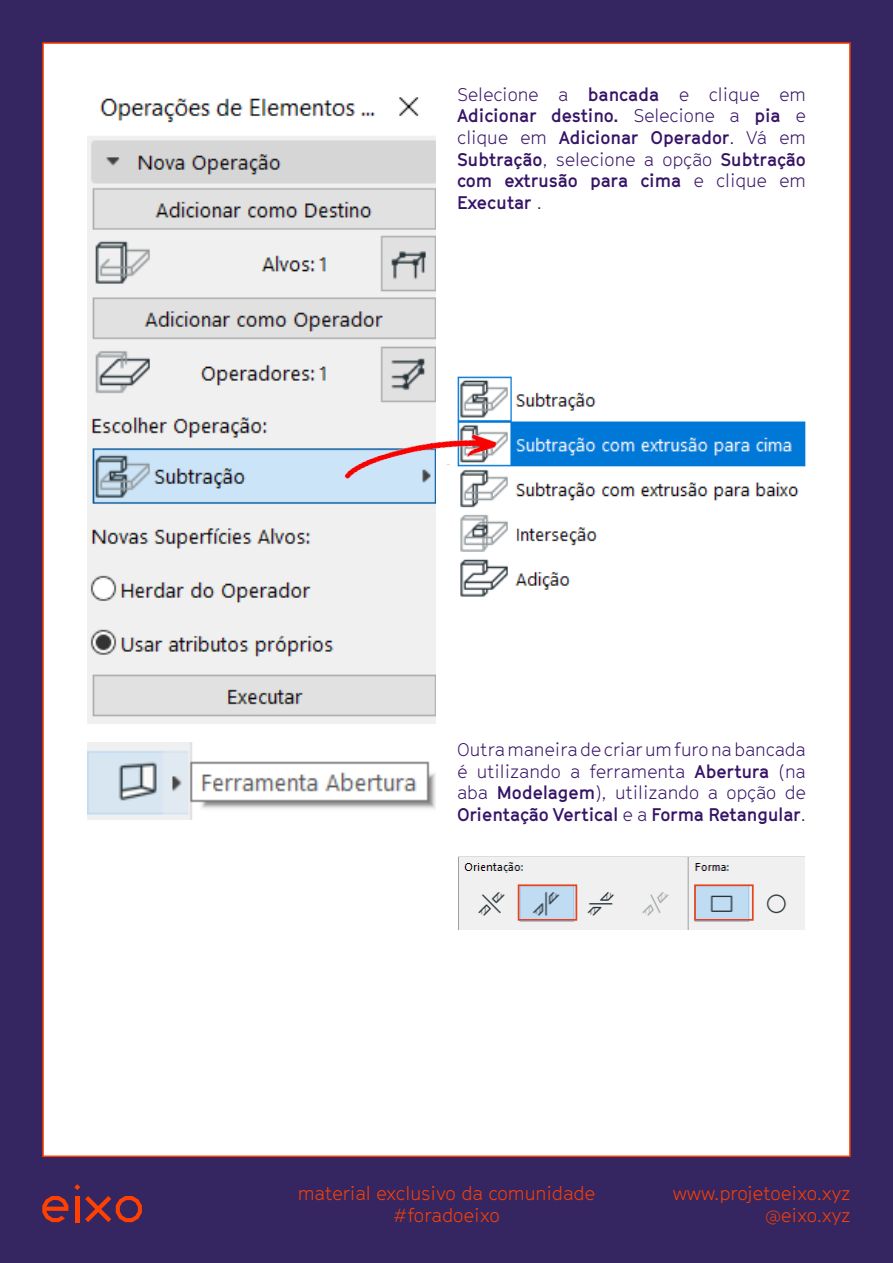
<style>
.page{position:relative;width:893px;height:1263px;background:#fff}
.page>*{position:absolute;margin:0;border:0;box-sizing:border-box;transform-origin:0 0}
.t1{font:300 18.6px/22.4px "GT Cinetype";color:#ff4000;text-align:right}
.t2{font:700 18px/21.6px "GT Cinetype";color:#361366;text-align:justify}
.t3{font:300 18px/21.6px "GT Cinetype";color:#361366;text-align:justify}
.s1{font-weight:300}
.s2{font-weight:700}
</style>
<div class="page">
<div style="left:0;top:0;width:42px;height:1263px;background:#352662"></div>
<div style="left:851px;top:0;width:42px;height:1263px;background:#352662"></div>
<div style="left:31px;top:0;width:862px;height:42px;background:#352662"></div>
<div style="left:31px;top:1157px;width:862px;height:106px;background:#352662"></div>
<img style="left:459px;top:856px;width:345px;height:74px">
<img style="left:87px;top:97px;width:349px;height:627px">
<img style="left:457px;top:376px;width:349px;height:221px">
<img style="left:87px;top:743px;width:349px;height:76px">
<img style="left:326px;top:418px;width:189px;height:76px">
<div style="left:518px;top:884px;width:59px;height:37px;border:2px solid #e4451e"></div>
<div style="left:694px;top:884px;width:60px;height:37px;border:2px solid #e4451e"></div>
<svg style="left:42px;top:1196px;width:26px;height:26px"></svg>
<svg style="left:74px;top:1184px;width:6px;height:6px"></svg>
<hr style="left:75px;top:1196px;width:4px;height:26px;background:#ff4000">
<svg style="left:85px;top:1196px;width:57px;height:26px"></svg>
<p class="t2" style="left:457px;top:83px;width:350px"><span class="s1">Selecione a</span> bancada <span class="s1">e clique em </span>Adicionar destino. <span class="s1">Selecione a</span> pia <span class="s1">e clique em</span> Adicionar Operador<span class="s1">. Vá em </span>Subtração<span class="s1">, selecione a opção</span> Subtração com extrusão para cima <span class="s1">e clique em </span>Executar <span class="s1">.</span></p>
<p class="t3" style="left:457px;top:739px;width:350px">Outra maneira de criar um furo na bancada é utilizando a ferramenta <span class="s2">Abertura</span> (na aba <span class="s2">Modelagem</span>), utilizando a opção de <span class="s2">Orientação Vertical</span> e a <span class="s2">Forma Retangular</span>.</p>
<p class="t1" style="left:298px;top:1182px;width:299px;text-align:center">material exclusivo da comunidade #foradoeixo</p>
<p class="t1" style="left:673px;top:1182px;width:179px">www.projetoeixo.xyz @eixo.xyz</p>
</div>
